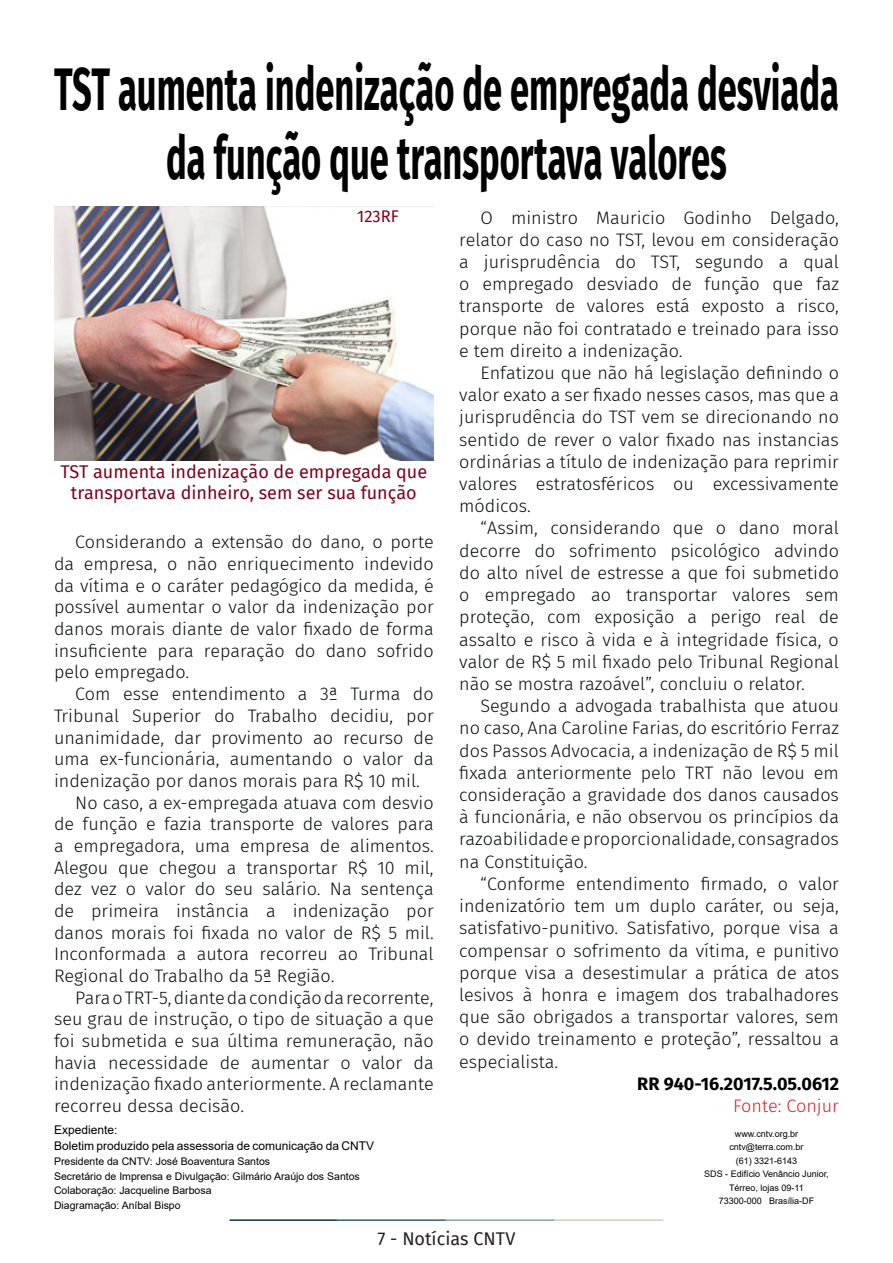
<style>
.page{position:relative;width:893px;height:1263px;background:#fff}
.page>*{position:absolute;margin:0;border:0;box-sizing:border-box;transform-origin:0 0}
.t1{font:700 60.3px/69px "Fira Sans";color:#000001;text-align:center;scale:.57 1}
.t2{font:300 18px/22.2px "Fira Sans";color:#080d0b;text-align:justify}
.t3{font:18px/21px "Fira Sans";color:#7e0220;text-align:center}
.t4{font:700 18px "Fira Sans";color:#000}
.t5{font:18px "Fira Sans";color:#231f20}
.t6{font:300 18px "Fira Sans";color:#d1232a}
.t7{font:16.5px "Fira Sans";color:#7e0220}
.t8{font:12px "Arial";color:#000}
.t9{font:10.5px "Arial";color:#000}
.t10{font:9px/13.5px "Arial";color:#000;text-align:center}
</style>
<div class="page">
<hr style="left:230px;top:1219px;width:107px;height:2px;background:#0e323f">
<hr style="left:337px;top:1219px;width:109px;height:2px;background:#3a5f6d">
<hr style="left:446px;top:1219px;width:109px;height:2px;background:#87a59a">
<hr style="left:555px;top:1219px;width:108px;height:2px;background:#c6d5b7">
<img style="left:54px;top:207px;width:380px;height:254px">
<p class="t1" style="left:54px;top:50px;width:1379px">TST aumenta indenização de empregada desviada da função que transportava valores</p>
<p class="t7" style="left:357px;top:204px;width:43px">123RF</p>
<p class="t3" style="left:60px;top:460px;width:368px">TST aumenta indenização de empregada que transportava dinheiro, sem ser sua função</p>
<p class="t2" style="left:54px;top:531px;width:381px;line-height:21.8px;text-indent:21px">Considerando a extensão do dano, o porte da empresa, o não enriquecimento indevido da vítima e o caráter pedagógico da medida, é possível aumentar o valor da indenização por danos morais diante de valor fixado de forma insuficiente para reparação do dano sofrido pelo empregado.</p>
<p class="t2" style="left:54px;top:683px;width:381px;line-height:21.8px;text-indent:21px">Com esse entendimento a 3ª Turma do Tribunal Superior do Trabalho decidiu, por unanimidade, dar provimento ao recurso de uma ex-funcionária, aumentando o valor da indenização por danos morais para R$ 10 mil.</p>
<p class="t2" style="left:54px;top:791px;width:381px;line-height:21.8px;text-indent:21px">No caso, a ex-empregada atuava com desvio de função e fazia transporte de valores para a empregadora, uma empresa de alimentos.<br>Alegou que chegou a transportar R$ 10 mil, dez vez o valor do seu salário. Na sentença de primeira instância a indenização por danos morais foi fixada no valor de R$ 5 mil.<br>Inconformada a autora recorreu ao Tribunal Regional do Trabalho da 5ª Região.</p>
<p class="t2" style="left:54px;top:986px;width:381px;line-height:21.8px;text-indent:21px">Para o TRT-5, diante da condição da recorrente, seu grau de instrução, o tipo de situação a que foi submetida e sua última remuneração, não havia necessidade de aumentar o valor da indenização fixado anteriormente. A reclamante recorreu dessa decisão.</p>
<p class="t8" style="left:54px;top:1121px;width:65px">Expediente:</p>
<p class="t8" style="left:54px;top:1138px;width:322px">Boletim produzido pela assessoria de comunicação da CNTV</p>
<p class="t9" style="left:54px;top:1154px;width:218px">Presidente da CNTV: José Boaventura Santos</p>
<p class="t9" style="left:54px;top:1169px;width:307px">Secretário de Imprensa e Divulgação: Gilmário Araújo dos Santos</p>
<p class="t9" style="left:54px;top:1183px;width:159px">Colaboração: Jacqueline Barbosa</p>
<p class="t9" style="left:54px;top:1198px;width:128px">Diagramação: Aníbal Bispo</p>
<p class="t2" style="left:459px;top:206px;width:381px;text-indent:21px">O ministro Mauricio Godinho Delgado, relator do caso no TST, levou em consideração a jurisprudência do TST, segundo a qual o empregado desviado de função que faz transporte de valores está exposto a risco, porque não foi contratado e treinado para isso e tem direito a indenização.</p>
<p class="t2" style="left:459px;top:361px;width:381px;text-indent:21px">Enfatizou que não há legislação definindo o valor exato a ser fixado nesses casos, mas que a jurisprudência do TST vem se direcionando no sentido de rever o valor fixado nas instancias ordinárias a título de indenização para reprimir valores estratosféricos ou excessivamente módicos.</p>
<p class="t2" style="left:459px;top:517px;width:381px;text-indent:21px">“Assim, considerando que o dano moral decorre do sofrimento psicológico advindo do alto nível de estresse a que foi submetido o empregado ao transportar valores sem proteção, com exposição a perigo real de assalto e risco à vida e à integridade física, o valor de R$ 5 mil fixado pelo Tribunal Regional não se mostra razoável”, concluiu o relator.</p>
<p class="t2" style="left:459px;top:695px;width:381px;text-indent:21px">Segundo a advogada trabalhista que atuou no caso, Ana Caroline Farias, do escritório Ferraz dos Passos Advocacia, a indenização de R$ 5 mil fixada anteriormente pelo TRT não levou em consideração a gravidade dos danos causados à funcionária, e não observou os princípios da razoabilidade e proporcionalidade, consagrados na Constituição.</p>
<p class="t2" style="left:459px;top:872px;width:381px;text-indent:21px">“Conforme entendimento firmado, o valor indenizatório tem um duplo caráter, ou seja, satisfativo-punitivo. Satisfativo, porque visa a compensar o sofrimento da vítima, e punitivo porque visa a desestimular a prática de atos lesivos à honra e imagem dos trabalhadores que são obrigados a transportar valores, sem o devido treinamento e proteção”, ressaltou a especialista.</p>
<p class="t4" style="left:637px;top:1068px;width:203px">RR 940-16.2017.5.05.0612</p>
<p class="t6" style="left:733px;top:1093px;width:107px">Fonte: Conjur</p>
<p class="t10" style="left:735px;top:1127px;width:65px">www.cntv.org.br</p>
<p class="t10" style="left:729px;top:1140px;width:76px">cntv@terra.com.br</p>
<p class="t10" style="left:736px;top:1154px;width:63px">(61) 3321-6143</p>
<p class="t10" style="left:704px;top:1167px;width:126px">SDS - Edifício Venâncio Junior,<br>Térreo, lojas 09-11</p>
<p class="t10" style="left:719px;top:1194px;width:97px">73300-000 Brasília-DF</p>
<p class="t5" style="left:378px;top:1225px;width:139px">7 - Notícias CNTV</p>
</div>
